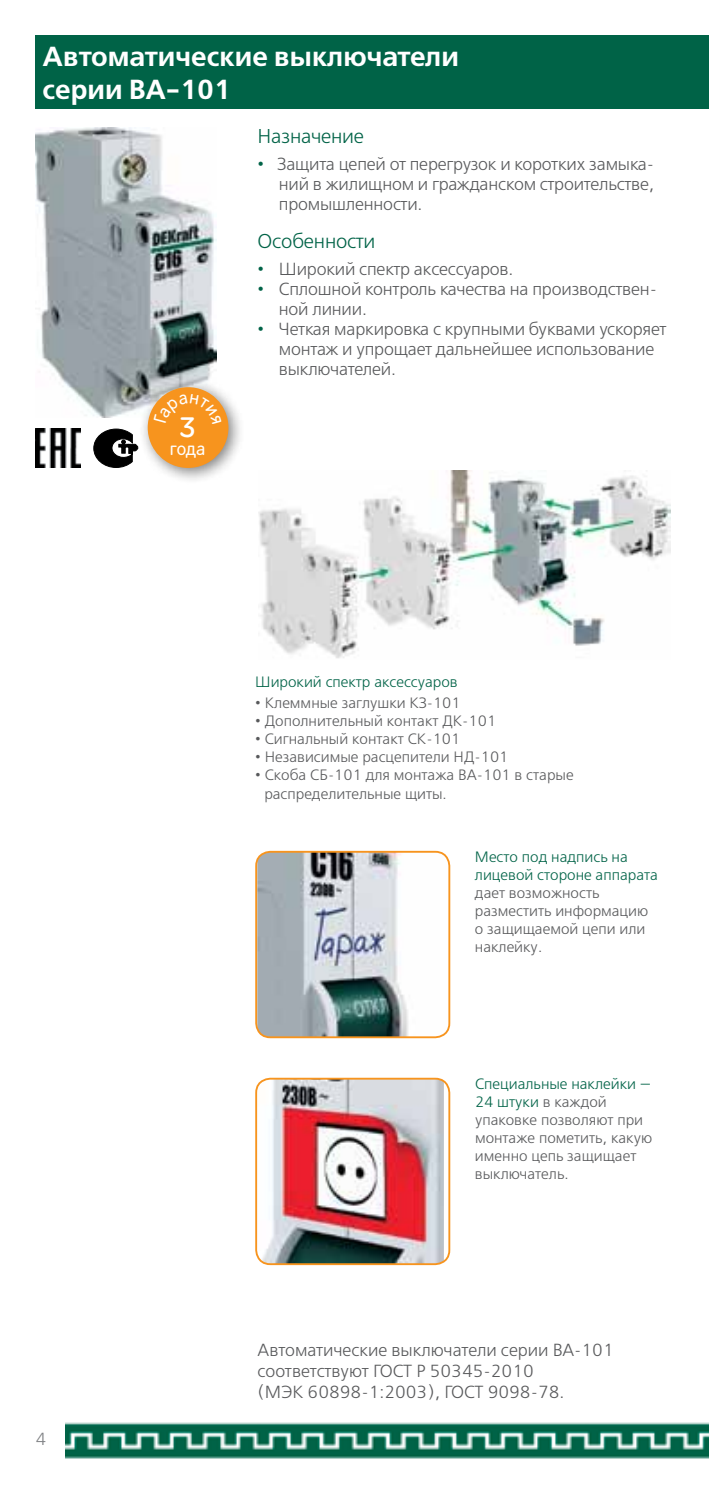
<style>
.page{position:relative;width:709px;height:1489px;background:#fff}
.page>*{position:absolute;margin:0;border:0;box-sizing:border-box;transform-origin:0 0}
.t1{font:30.25px "SE Optimist";color:#fff}
.t2{font:700 27.5px/33px "Free Set C";color:#fff}
.t3{font:20px "Free Set C";letter-spacing:-.01em;color:#006347}
.t4{font:17.75px "Rotonda C";color:#fff}
.t5{font:17.5px/20px "Free Set C";letter-spacing:-.01em;color:#58595b}
.t6{font:17.5px "Free Set C";color:#808285}
.t7{font:15px/18px "Free Set C";color:#58595b}
.t8{font:15px/18px "Free Set C";color:#006347}
.s1{color:#006347}
</style>
<div class="page">
<img style="left:65px;top:1422px;width:644px;height:37px">
<img style="left:35px;top:128px;width:181px;height:289px">
<div style="left:35px;top:35px;width:674px;height:74px;background:#006347"></div>
<img style="left:258px;top:853px;width:189px;height:184px">
<div style="left:255px;top:850px;width:195px;height:188px;border:2px solid #f7941e;border-radius:14px"></div>
<img style="left:256px;top:1080px;width:188px;height:184px">
<div style="left:255px;top:1077px;width:195px;height:187px;border:2px solid #f7941e;border-radius:14px"></div>
<img style="left:259px;top:470px;width:411px;height:188px">
<img style="left:35px;top:428px;width:46px;height:40px">
<svg style="left:93px;top:428px;width:45px;height:40px"></svg>
<div style="left:138px;top:377px;width:107px;height:108px;background:#000;opacity:.5"></div>
<div style="left:148px;top:387px;width:80px;height:81px;background:#f7941e;border-radius:50%"></div>
<svg style="left:154px;top:394px;width:67px;height:12px"></svg>
<h2 class="t2" style="left:43px;top:41px;width:418px">Автоматические выключатели серии ВА-101</h2>
<p class="t6" style="left:35px;top:1428px;width:12px">4</p>
<h1 class="t1" style="left:178px;top:410px;width:20px">3</h1>
<p class="t4" style="left:170px;top:439px;width:37px">года</p>
<p class="t3" style="left:257px;top:124px;width:108px">Назначение</p>
<p class="t5" style="left:279px;top:154px;width:377px;text-align:justify;text-indent:-21px"><span class="s1">•</span> Защита цепей от перегрузок и коротких замыка&shy;ний в жилищном и гражданском строительстве, промышленности.</p>
<p class="t3" style="left:257px;top:230px;width:119px">Особенности</p>
<p class="t5" style="left:257px;top:260px;width:257px"><span class="s1">•</span> Широкий спектр аксессуаров.</p>
<p class="t5" style="left:279px;top:280px;width:379px;text-indent:-21px"><span class="s1">•</span> Сплошной контроль качества на производствен&shy;ной линии.</p>
<p class="t5" style="left:279px;top:320px;width:389px;text-indent:-21px"><span class="s1">•</span> Четкая маркировка с крупными буквами ускоряет монтаж и упрощает дальнейшее использование выключателей.</p>
<p class="t8" style="left:255px;top:673px;width:204px">Широкий спектр аксессуаров</p>
<p class="t7" style="left:255px;top:694px;width:207px">• Клеммные заглушки КЗ-101</p>
<p class="t7" style="left:255px;top:712px;width:242px">• Дополнительный контакт ДК-101</p>
<p class="t7" style="left:255px;top:730px;width:207px">• Сигнальный контакт СК-101</p>
<p class="t7" style="left:255px;top:748px;width:255px">• Независимые расцепители НД-101</p>
<p class="t7" style="left:264px;top:766px;width:311px;text-indent:-9px">• Скоба СБ-101 для монтажа ВА-101 в старые распределительные щиты.</p>
<p class="t8" style="left:475px;top:848px;width:184px">Место под надпись на лицевой стороне аппарата</p>
<p class="t7" style="left:475px;top:884px;width:175px">дает возможность разместить информацию о защищаемой цепи или наклейку.</p>
<p class="t7" style="left:475px;top:1075px;width:179px"><span class="s1">Специальные наклейки —<br>24 штуки</span> в каждой упаковке позволяют при монтаже пометить, какую именно цепь защищает выключатель.</p>
<p class="t5" style="left:257px;top:1339px;width:358px;line-height:21px">Автоматические выключатели серии ВА-101 соответствуют ГОСТ Р 50345-2010<br>(МЭК 60898-1:2003), ГОСТ 9098-78.</p>
</div>
